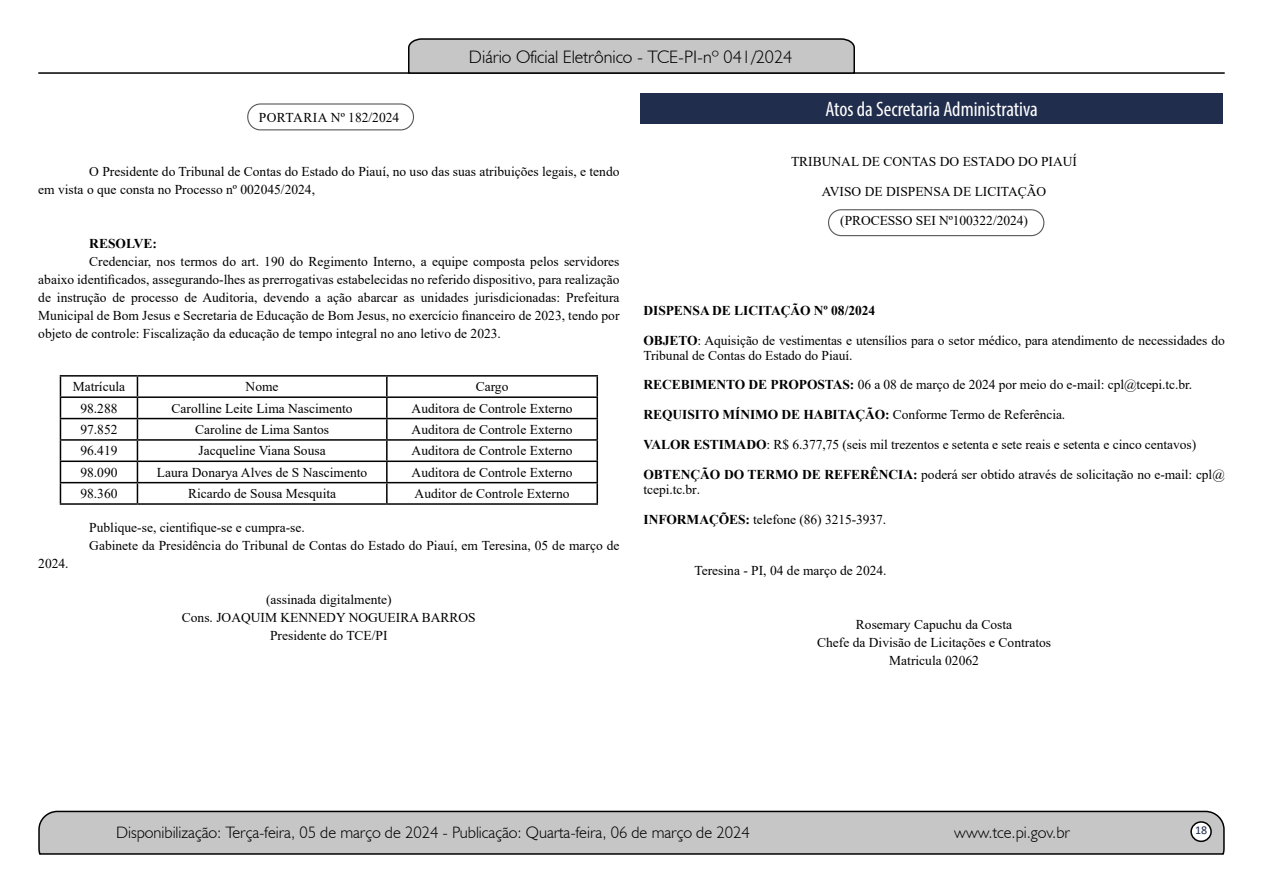
<style>
.page{position:relative;width:1263px;height:893px;background:#fff}
.page>*{position:absolute;margin:0;border:0;box-sizing:border-box;transform-origin:0 0}
.t1{font:condensed 21px "Myriad Pro";color:#fff}
.t2{font:300 18px "Humanist 521 BT";color:#000}
.t3{font:300 16.5px "Humanist 521 BT";color:#000}
.t4{font:13.5px/18px "Times New Roman";color:#000}
.t5{font:700 13.5px "Times New Roman";letter-spacing:-.005em;color:#000}
.t6{font:12px "Calibri";color:#212d4c}
.s1{font-weight:700}
.s2{font-weight:400}
</style>
<div class="page">
<svg style="left:38px;top:810px;width:1187px;height:45px;background:#b9b9b9"></svg>
<div style="left:1191px;top:822px;width:20px;height:19px;background:#fff;border-radius:50%"></div>
<div style="left:1190px;top:821px;width:22px;height:21px;border:2px solid #000;border-radius:50%"></div>
<hr style="left:38px;top:72px;width:1187px;height:2px;background:#000">
<svg style="left:407px;top:38px;width:449px;height:36px;background:#b4b4b4"></svg>
<hr style="left:60px;top:375px;width:77px;height:2px;background:#000">
<hr style="left:137px;top:375px;width:250px;height:2px;background:#000">
<hr style="left:387px;top:375px;width:211px;height:2px;background:#000">
<svg style="left:386px;top:377px;width:2px;height:19px"></svg>
<svg style="left:596px;top:377px;width:2px;height:19px"></svg>
<hr style="left:60px;top:396px;width:77px;height:2px;background:#000">
<hr style="left:137px;top:396px;width:250px;height:2px;background:#000">
<hr style="left:387px;top:396px;width:211px;height:2px;background:#000">
<hr style="left:386px;top:398px;width:2px;height:20px;background:#000">
<hr style="left:596px;top:398px;width:2px;height:20px;background:#000">
<hr style="left:60px;top:418px;width:77px;height:1px;background:#000">
<hr style="left:137px;top:418px;width:250px;height:1px;background:#000">
<hr style="left:387px;top:418px;width:211px;height:1px;background:#000">
<hr style="left:386px;top:419px;width:2px;height:20px;background:#000">
<hr style="left:596px;top:419px;width:2px;height:20px;background:#000">
<hr style="left:60px;top:439px;width:77px;height:2px;background:#000">
<hr style="left:137px;top:439px;width:250px;height:2px;background:#000">
<hr style="left:387px;top:439px;width:211px;height:2px;background:#000">
<hr style="left:386px;top:441px;width:2px;height:20px;background:#000">
<hr style="left:596px;top:441px;width:2px;height:20px;background:#000">
<hr style="left:60px;top:461px;width:77px;height:1px;background:#000">
<hr style="left:137px;top:461px;width:250px;height:1px;background:#000">
<hr style="left:387px;top:461px;width:211px;height:1px;background:#000">
<hr style="left:386px;top:462px;width:2px;height:20px;background:#000">
<hr style="left:596px;top:462px;width:2px;height:20px;background:#000">
<hr style="left:60px;top:482px;width:77px;height:1px;background:#000">
<svg style="left:60px;top:377px;width:1px;height:126px"></svg>
<hr style="left:137px;top:482px;width:250px;height:1px;background:#000">
<svg style="left:137px;top:377px;width:1px;height:126px"></svg>
<hr style="left:387px;top:482px;width:211px;height:1px;background:#000">
<hr style="left:386px;top:483px;width:2px;height:20px;background:#000">
<hr style="left:596px;top:483px;width:2px;height:20px;background:#000">
<hr style="left:60px;top:503px;width:77px;height:2px;background:#000">
<hr style="left:137px;top:503px;width:250px;height:2px;background:#000">
<hr style="left:387px;top:503px;width:211px;height:2px;background:#000">
<div style="left:640px;top:93px;width:583px;height:30px;background:#212d4c"></div>
<div style="left:247px;top:103px;width:167px;height:27px;border:1px solid #575756;border-radius:13px"></div>
<div style="left:828px;top:209px;width:216px;height:27px;border:1px solid #575756;border-radius:13px"></div>
<h2 class="t2" style="left:469px;top:46px;width:325px">Diário Oficial Eletrônico - TCE-PI-nº 041/2024</h2>
<p class="t4" style="left:259px;top:108px;width:142px">PORTARIA Nº 182/2024</p>
<p class="t4" style="left:38px;top:162px;width:583px;text-indent:51px">O Presidente do Tribunal de Contas do Estado do Piauí, no uso das suas atribuições legais, e tendo em vista o que consta no Processo nº 002045/2024,</p>
<p class="t5" style="left:89px;top:234px;width:69px">RESOLVE:</p>
<p class="t4" style="left:38px;top:252px;width:583px;text-align:justify;text-indent:51px">Credenciar, nos termos do art. 190 do Regimento Interno, a equipe composta pelos servidores abaixo identificados, assegurando-lhes as prerrogativas estabelecidas no referido dispositivo, para realização de instrução de processo de Auditoria, devendo a ação abarcar as unidades jurisdicionadas: Prefeitura Municipal de Bom Jesus e Secretaria de Educação de Bom Jesus, no exercício financeiro de 2023, tendo por objeto de controle: Fiscalização da educação de tempo integral no ano letivo de 2023.</p>
<p class="t4" style="left:73px;top:377px;width:54px">Matrícula</p>
<p class="t4" style="left:246px;top:377px;width:34px">Nome</p>
<p class="t4" style="left:476px;top:377px;width:34px">Cargo</p>
<p class="t4" style="left:80px;top:399px;width:39px">98.288</p>
<p class="t4" style="left:172px;top:399px;width:183px">Carolline Leite Lima Nascimento</p>
<p class="t4" style="left:412px;top:399px;width:162px">Auditora de Controle Externo</p>
<p class="t4" style="left:80px;top:420px;width:39px">97.852</p>
<p class="t4" style="left:195px;top:420px;width:135px">Caroline de Lima Santos</p>
<p class="t4" style="left:412px;top:420px;width:162px">Auditora de Controle Externo</p>
<p class="t4" style="left:80px;top:441px;width:39px">96.419</p>
<p class="t4" style="left:199px;top:441px;width:129px">Jacqueline Viana Sousa</p>
<p class="t4" style="left:412px;top:441px;width:162px">Auditora de Controle Externo</p>
<p class="t4" style="left:80px;top:463px;width:39px">98.090</p>
<p class="t4" style="left:157px;top:463px;width:212px">Laura Donarya Alves de S Nascimento</p>
<p class="t4" style="left:412px;top:463px;width:162px">Auditora de Controle Externo</p>
<p class="t4" style="left:80px;top:484px;width:39px">98.360</p>
<p class="t4" style="left:188px;top:484px;width:150px">Ricardo de Sousa Mesquita</p>
<p class="t4" style="left:415px;top:484px;width:156px">Auditor de Controle Externo</p>
<p class="t4" style="left:89px;top:518px;width:532px">Publique-se, cientifique-se e cumpra-se.<br>Gabinete da Presidência do Tribunal de Contas do Estado do Piauí, em Teresina, 05 de março de</p>
<p class="t4" style="left:38px;top:554px;width:32px">2024.</p>
<p class="t4" style="left:182px;top:590px;width:295px;text-align:center">(assinada digitalmente)<br>Cons. JOAQUIM KENNEDY NOGUEIRA BARROS<br>Presidente do TCE/PI</p>
<h1 class="t1" style="left:825px;top:96px;width:214px">Atos da Secretaria Administrativa</h1>
<p class="t4" style="left:791px;top:152px;width:288px">TRIBUNAL DE CONTAS DO ESTADO DO PIAUÍ</p>
<p class="t4" style="left:822px;top:182px;width:226px">AVISO DE DISPENSA DE LICITAÇÃO</p>
<p class="t4" style="left:840px;top:211px;width:189px">(PROCESSO SEI Nº100322/2024)</p>
<p class="t5" style="left:643px;top:301px;width:233px">DISPENSA DE LICITAÇÃO Nº 08/2024</p>
<p class="t4" style="left:643px;top:332px;width:583px;line-height:14.9px"><span class="s1">OBJETO</span>: Aquisição de vestimentas e utensílios para o setor médico, para atendimento de necessidades do<br>Tribunal de Contas do Estado do Piauí.</p>
<p class="t4" style="left:643px;top:376px;width:550px"><span class="s1">RECEBIMENTO DE PROPOSTAS:</span> 06 a 08 de março de 2024 por meio do e-mail: cpl@tcepi.tc.br.</p>
<p class="t5" style="left:643px;top:405px;width:423px">REQUISITO MÍNIMO DE HABITAÇÃO: <span class="s2">Conforme Termo de Referência.</span></p>
<p class="t4" style="left:643px;top:435px;width:554px"><span class="s1">VALOR ESTIMADO</span>: R$ 6.377,75 (seis mil trezentos e setenta e sete reais e setenta e cinco centavos)</p>
<p class="t4" style="left:643px;top:467px;width:583px;line-height:14.9px"><span class="s1">OBTENÇÃO DO TERMO DE REFERÊNCIA:</span> poderá ser obtido através de solicitação no e-mail: cpl@ tcepi.tc.br.</p>
<p class="t4" style="left:643px;top:510px;width:244px"><span class="s1">INFORMAÇÕES:</span> telefone (86) 3215-3937.</p>
<p class="t4" style="left:694px;top:561px;width:194px">Teresina - PI, 04 de março de 2024.</p>
<p class="t4" style="left:817px;top:615px;width:235px;text-align:center">Rosemary Capuchu da Costa<br>Chefe da Divisão de Licitações e Contratos<br>Matricula 02062</p>
<p class="t3" style="left:116px;top:822px;width:635px">Disponibilização: Terça-feira, 05 de março de 2024 - Publicação: Quarta-feira, 06 de março de 2024</p>
<p class="t3" style="left:954px;top:822px;width:117px">www.tce.pi.gov.br</p>
<p class="t6" style="left:1195px;top:821px;width:14px">18</p>
</div>
